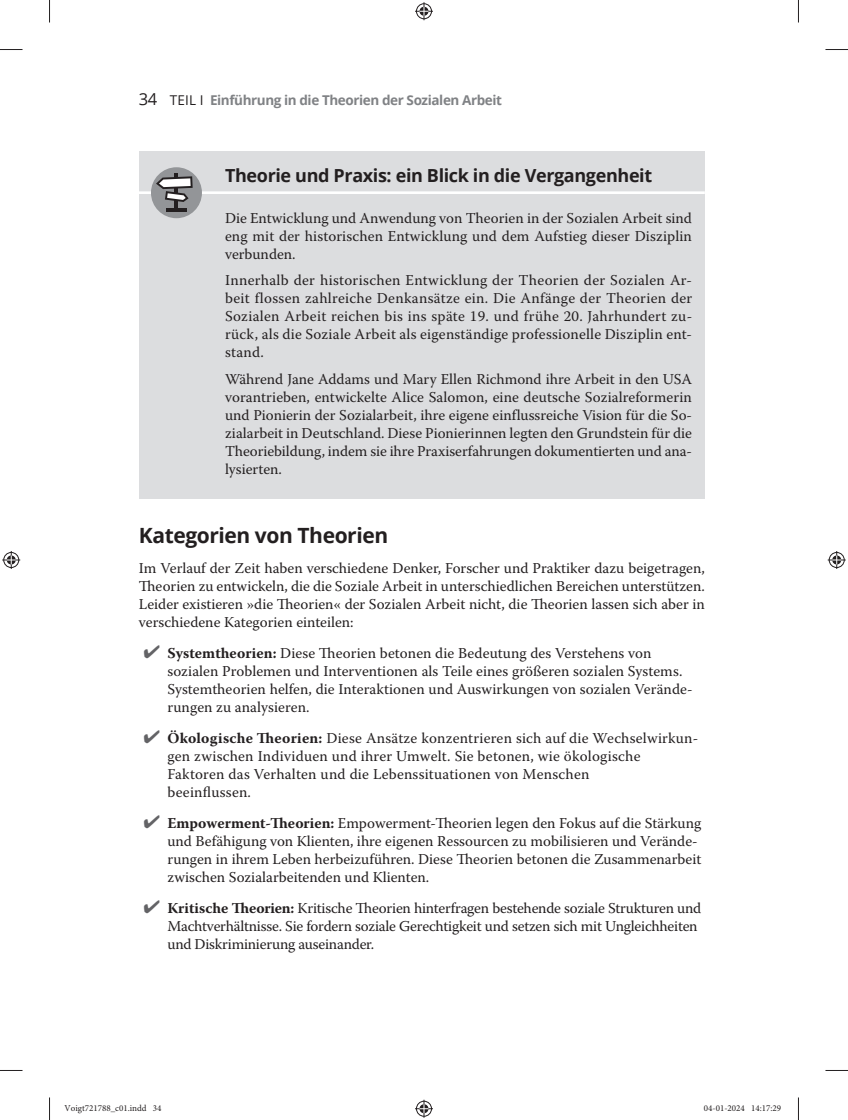
<style>
.page{position:relative;width:848px;height:1120px;background:#fff}
.page>*{position:absolute;margin:0;border:0;box-sizing:border-box;transform-origin:0 0}
.t1{font:700 21px "Open Sans";letter-spacing:-.02em;color:#231f20}
.t2{font:700 18px "Open Sans";letter-spacing:-.02em;color:#231f20}
.t3{font:15px/18px "Warnock Pro";letter-spacing:.005em;color:#231f20;text-align:justify}
.t4{font:15px/18px "Warnock Pro";letter-spacing:-.015em;color:#231f20}
.t5{font:700 13.5px "Open Sans";letter-spacing:-.03em;color:#808285}
.t6{font:9px "Minion Pro";color:#231f20}
.s1{font-weight:400;font-size:16.5px;color:#231f20}
.s2{font-weight:400;color:#231f20}
.s3{color:#636366}
.s4{font-weight:700}
</style>
<div class="page">
<div style="left:139px;top:151px;width:565px;height:57px;background:#dcdddf"></div>
<hr style="left:52px;top:191px;width:652px;height:3px;background:#fff">
<div style="left:139px;top:194px;width:565px;height:89px;background:#dcdddf"></div>
<div style="left:139px;top:256px;width:565px;height:126px;background:#dcdddf"></div>
<div style="left:139px;top:355px;width:565px;height:143px;background:#dcdddf"></div>
<div style="left:151px;top:167px;width:51px;height:51px;background:#939598;border-radius:50%"></div>
<hr style="left:174px;top:173px;width:4px;height:37px;background:#231f20">
<hr style="left:166px;top:208px;width:20px;height:4px;background:#231f20">
<svg style="left:156px;top:176px;width:37px;height:26px"></svg>
<svg style="left:0;top:49px;width:22px;height:1px"></svg>
<svg style="left:825px;top:49px;width:22px;height:1px"></svg>
<svg style="left:0;top:1070px;width:22px;height:1px"></svg>
<svg style="left:825px;top:1070px;width:22px;height:1px"></svg>
<svg style="left:49px;top:0;width:1px;height:23px"></svg>
<svg style="left:49px;top:1097px;width:1px;height:22px"></svg>
<svg style="left:798px;top:0;width:1px;height:23px"></svg>
<svg style="left:798px;top:1097px;width:1px;height:22px"></svg>
<svg style="left:415px;top:2px;width:18px;height:18px"></svg>
<svg style="left:415px;top:1099px;width:18px;height:18px"></svg>
<svg style="left:2px;top:551px;width:18px;height:18px"></svg>
<svg style="left:827px;top:551px;width:18px;height:18px"></svg>
<p class="t5" style="left:139px;top:90px;width:364px"><span class="s1">34</span> <span class="s2">TEIL I</span> Einführung in die Theorien der Sozialen Arbeit</p>
<p class="t2" style="left:225px;top:163px;width:428px">Theorie und Praxis: ein Blick in die Vergangenheit</p>
<p class="t3" style="left:225px;top:208px;width:468px">Die Entwicklung und Anwendung von Theorien in der Sozialen Arbeit sind eng mit der historischen Entwicklung und dem Aufstieg dieser Disziplin verbunden.</p>
<p class="t3" style="left:225px;top:271px;width:468px">Innerhalb der historischen Entwicklung der Theorien der Sozialen Ar&shy;beit flossen zahlreiche Denkansätze ein. Die Anfänge der Theorien der Sozialen Arbeit reichen bis ins späte 19. und frühe 20. Jahrhundert zu&shy;rück, als die Soziale Arbeit als eigenständige professionelle Disziplin ent&shy;stand.</p>
<p class="t3" style="left:225px;top:369px;width:468px">Während Jane Addams und Mary Ellen Richmond ihre Arbeit in den USA vorantrieben, entwickelte Alice Salomon, eine deutsche Sozialreformerin und Pionierin der Sozialarbeit, ihre eigene einflussreiche Vision für die So&shy;zialarbeit in Deutschland. Diese Pionierinnen legten den Grundstein für die Theoriebildung, indem sie ihre Praxiserfahrungen dokumentierten und ana&shy;lysierten.</p>
<h1 class="t1" style="left:139px;top:520px;width:251px">Kategorien von Theorien</h1>
<p class="t3" style="left:139px;top:559px;width:567px">Im Verlauf der Zeit haben verschiedene Denker, Forscher und Praktiker dazu beigetragen, Theorien zu entwickeln, die die Soziale Arbeit in unterschiedlichen Bereichen unterstützen.<br>Leider existieren »die Theorien« der Sozialen Arbeit nicht, die Theorien lassen sich aber in verschiedene Kategorien einteilen:</p>
<p class="t3" style="left:167px;top:644px;width:526px;text-align:left;text-indent:-24px"><span class="s3">✔</span> <span class="s4">Systemtheorien:</span> Diese Theorien betonen die Bedeutung des Verstehens von sozialen Problemen und Interventionen als Teile eines größeren sozialen Systems.<br>Systemtheorien helfen, die Interaktionen und Auswirkungen von sozialen Verände&shy;rungen zu analysieren.</p>
<p class="t3" style="left:167px;top:728px;width:532px;text-align:left;text-indent:-24px"><span class="s3">✔</span> <span class="s4">Ökologische Theorien:</span> Diese Ansätze konzentrieren sich auf die Wechselwirkun&shy;gen zwischen Individuen und ihrer Umwelt. Sie betonen, wie ökologische Faktoren das Verhalten und die Lebenssituationen von Menschen<br>beeinflussen.</p>
<p class="t3" style="left:167px;top:813px;width:535px;text-align:left;text-indent:-24px"><span class="s3">✔</span> <span class="s4">Empowerment-Theorien:</span> Empowerment-Theorien legen den Fokus auf die Stärkung und Befähigung von Klienten, ihre eigenen Ressourcen zu mobilisieren und Verände&shy;rungen in ihrem Leben herbeizuführen. Diese Theorien betonen die Zusammenarbeit zwischen Sozialarbeitenden und Klienten.</p>
<p class="t4" style="left:167px;top:898px;width:535px;text-indent:-24px"><span class="s3">✔</span> <span class="s4">Kritische Theorien:</span> Kritische Theorien hinterfragen bestehende soziale Strukturen und<br>Machtverhältnisse. Sie fordern soziale Gerechtigkeit und setzen sich mit Ungleichheiten und Diskriminierung auseinander.</p>
<p class="t6" style="left:64px;top:1102px;width:98px">Voigt721788_c01.indd 34</p>
<p class="t6" style="left:703px;top:1102px;width:79px">04-01-2024 14:17:29</p>
</div>
